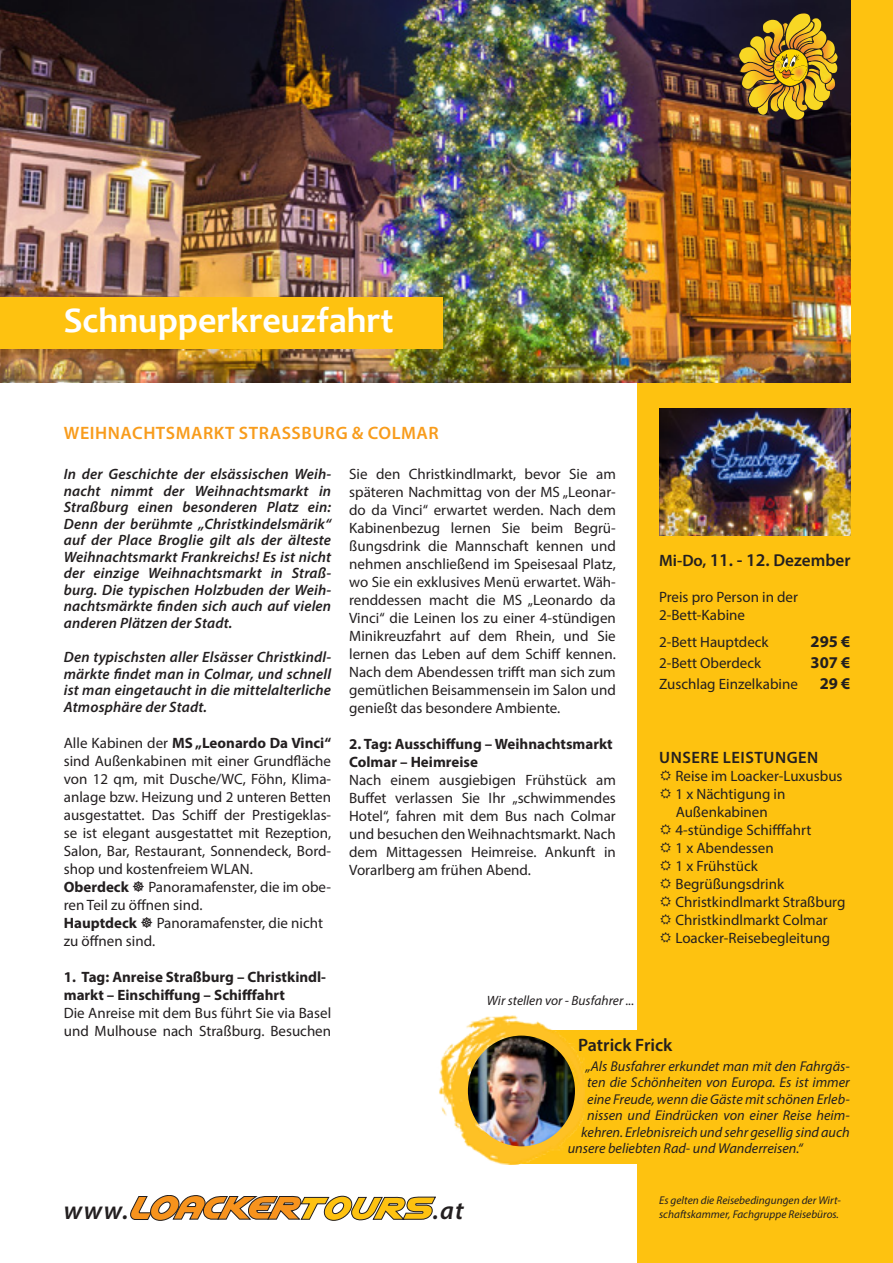
<style>
.page{position:relative;width:893px;height:1263px;background:#fff}
.page>*{position:absolute;margin:0;border:0;box-sizing:border-box;transform-origin:0 0}
.Hauptüberschrift_1{font:700 36px "Candara";color:#fff}
.t1{font:italic 600 25.5px "Myriad Pro";color:#231f20}
.t2{font:600 18px "Myriad Pro";letter-spacing:.03em;color:#f89c1c}
.t3{font:600 18px "Myriad Pro";color:#231f20}
.t4{font:600 17.25px "Myriad Pro";color:#231f20}
.t5{font:600 16.5px "Myriad Pro";letter-spacing:.03em;color:#231f20}
.t6{font:700 16.5px "Myriad Pro";color:#231f20}
.t7{font:15px/18px "Myriad Pro";color:#231f20;text-align:justify}
.t8{font:italic 600 15px/16.5px "Myriad Pro";letter-spacing:.01em;color:#231f20;text-align:justify}
.t9{font:700 15px/18px "Myriad Pro";color:#231f20}
.Hauptüberschrift_1-2{font:italic 14.25px "Myriad Pro";color:#231f20}
.t10{font:italic 13.5px "Myriad Pro";color:#231f20}
.t11{font:italic 11.25px/13.5px "Myriad Pro";color:#231f20}
.s1{font-weight:700}
.s2{font-size:16.5px}
.s3{font-size:18px}
</style>
<div class="page">
<div style="left:638px;top:0;width:255px;height:1263px;background:#fec210"></div>
<img style="left:0;top:0;width:850px;height:383px">
<svg style="left:130px;top:1195px;width:306px;height:26px"></svg>
<div style="left:0;top:298px;width:442px;height:51px;background:#fec210"></div>
<img style="left:659px;top:408px;width:191px;height:128px">
<img style="left:738px;top:13px;width:100px;height:107px">
<div style="left:510px;top:1030px;width:357px;height:134px;background:#fec210"></div>
<img style="left:439px;top:1015px;width:145px;height:149px">
<img style="left:468px;top:1035px;width:107px;height:111px">
<p class="Hauptüberschrift_1" style="left:64px;top:298px;width:331px">Schnupperkreuzfahrt</p>
<p class="t2" style="left:64px;top:421px;width:376px">WEIHNACHTSMARKT STRASSBURG &amp; COLMAR</p>
<p class="t8" style="left:64px;top:465px;width:269px">In der Geschichte der elsässischen Weih&shy;nacht nimmt der Weihnachtsmarkt in Straßburg einen besonderen Platz ein:<br>Denn der berühmte „Christkindelsmärik“ auf der Place Broglie gilt als der älteste Weihnachtsmarkt Frankreichs! Es ist nicht der einzige Weihnachtsmarkt in Straß&shy;burg. Die typischen Holzbuden der Weih&shy;nachtsmärkte finden sich auch auf vielen anderen Plätzen der Stadt.</p>
<p class="t8" style="left:64px;top:648px;width:269px">Den typischsten aller Elsässer Christkindl&shy;märkte findet man in Colmar, und schnell ist man eingetaucht in die mittelalterliche Atmosphäre der Stadt.</p>
<p class="t7" style="left:64px;top:733px;width:269px">Alle Kabinen der <span class="s1">MS „Leonardo Da Vinci“ </span>sind Außenkabinen mit einer Grundfläche von 12 qm, mit Dusche/WC, Föhn, Klima&shy;anlage bzw. Heizung und 2 unteren Betten ausgestattet. Das Schiff der Prestigeklas&shy;se ist elegant ausgestattet mit Rezeption, Salon, Bar, Restaurant, Sonnendeck, Bord&shy;shop und kostenfreiem WLAN.</p>
<p class="t9" style="left:64px;top:877px;width:67px">Oberdeck</p>
<p class="t7" style="left:64px;top:877px;width:269px;text-indent:85px">Panoramafenster, die im obe&shy;ren Teil zu öffnen sind.</p>
<p class="t9" style="left:64px;top:913px;width:75px">Hauptdeck</p>
<p class="t7" style="left:157px;top:913px;width:168px">Panoramafenster, die nicht</p>
<p class="t7" style="left:64px;top:931px;width:93px">zu öffnen sind.</p>
<p class="t9" style="left:64px;top:967px;width:264px">1. Tag: Anreise Straßburg – Christkindl&shy;markt – Einschiffung – Schifffahrt</p>
<p class="t7" style="left:64px;top:1003px;width:269px">Die Anreise mit dem Bus führt Sie via Basel und Mulhouse nach Straßburg. Besuchen</p>
<p class="t7" style="left:349px;top:465px;width:268px">Sie den Christkindlmarkt, bevor Sie am späteren Nachmittag von der MS „Leonar&shy;do da Vinci“ erwartet werden. Nach dem Kabinenbezug lernen Sie beim Begrü&shy;ßungsdrink die Mannschaft kennen und nehmen anschließend im Speisesaal Platz, wo Sie ein exklusives Menü erwartet. Wäh&shy;renddessen macht die MS „Leonardo da Vinci“ die Leinen los zu einer 4-stündigen Minikreuzfahrt auf dem Rhein, und Sie lernen das Leben auf dem Schiff kennen.<br>Nach dem Abendessen trifft man sich zum gemütlichen Beisammensein im Salon und genießt das besondere Ambiente.</p>
<p class="t9" style="left:349px;top:734px;width:265px">2. Tag: Ausschiffung – Weihnachtsmarkt<br>Colmar – Heimreise</p>
<p class="t7" style="left:349px;top:771px;width:268px">Nach einem ausgiebigen Frühstück am Buffet verlassen Sie Ihr „schwimmendes Hotel“, fahren mit dem Bus nach Colmar und besuchen den Weihnachtsmarkt. Nach dem Mittagessen Heimreise. Ankunft in Vorarlberg am frühen Abend.</p>
<p class="t4" style="left:659px;top:549px;width:193px"><span class="s2">Mi-Do,</span> <span class="s3">11. - 12.</span> Dezember</p>
<p class="t7" style="left:659px;top:588px;width:140px">Preis pro Person in der</p>
<p class="t7" style="left:659px;top:606px;width:87px">2-Bett-Kabine</p>
<p class="t7" style="left:659px;top:633px;width:111px">2-Bett Hauptdeck</p>
<p class="t6" style="left:810px;top:631px;width:41px">295 €</p>
<p class="t7" style="left:659px;top:654px;width:103px">2-Bett Oberdeck</p>
<p class="t6" style="left:810px;top:652px;width:41px">307 €</p>
<p class="t7" style="left:659px;top:675px;width:140px">Zuschlag Einzelkabine</p>
<p class="t6" style="left:820px;top:673px;width:32px">29 €</p>
<p class="t5" style="left:659px;top:747px;width:161px">UNSERE LEISTUNGEN</p>
<p class="t7" style="left:675px;top:766px;width:169px">Reise im Loacker-Luxusbus</p>
<p class="t7" style="left:675px;top:784px;width:111px">1 x Nächtigung in</p>
<p class="t7" style="left:676px;top:802px;width:94px">Außenkabinen</p>
<p class="t7" style="left:675px;top:820px;width:137px">4-stündige Schifffahrt</p>
<p class="t7" style="left:675px;top:838px;width:100px">1 x Abendessen</p>
<p class="t7" style="left:675px;top:856px;width:84px">1 x Frühstück</p>
<p class="t7" style="left:675px;top:874px;width:110px">Begrüßungsdrink</p>
<p class="t7" style="left:675px;top:892px;width:171px">Christkindlmarkt Straßburg</p>
<p class="t7" style="left:675px;top:910px;width:154px">Christkindlmarkt Colmar</p>
<p class="t7" style="left:675px;top:928px;width:156px">Loacker-Reisebegleitung</p>
<p class="t10" style="left:487px;top:992px;width:149px">Wir stellen vor - Busfahrer ...</p>
<p class="t3" style="left:578px;top:1034px;width:96px">Patrick Frick</p>
<p class="Hauptüberschrift_1-2" style="left:586px;top:1057px;width:266px">„Als Busfahrer erkundet man mit den Fahrgäs-</p>
<p class="Hauptüberschrift_1-2" style="left:587px;top:1074px;width:264px">ten die Schönheiten von Europa. Es ist immer</p>
<p class="Hauptüberschrift_1-2" style="left:587px;top:1090px;width:264px">eine Freude, wenn die Gäste mit schönen Erleb-</p>
<p class="Hauptüberschrift_1-2" style="left:587px;top:1107px;width:264px">nissen und Eindrücken von einer Reise heim-</p>
<p class="Hauptüberschrift_1-2" style="left:581px;top:1123px;width:270px">kehren. Erlebnisreich und sehr gesellig sind auch</p>
<p class="Hauptüberschrift_1-2" style="left:568px;top:1140px;width:236px">unsere beliebten Rad- und Wanderreisen.“</p>
<p class="t1" style="left:64px;top:1194px;width:66px">www.</p>
<p class="t1" style="left:433px;top:1194px;width:32px">.at</p>
<p class="t11" style="left:659px;top:1193px;width:183px">Es gelten die Reisebedingungen der Wirt&shy;schaftskammer, Fachgruppe Reisebüros.</p>
</div>
